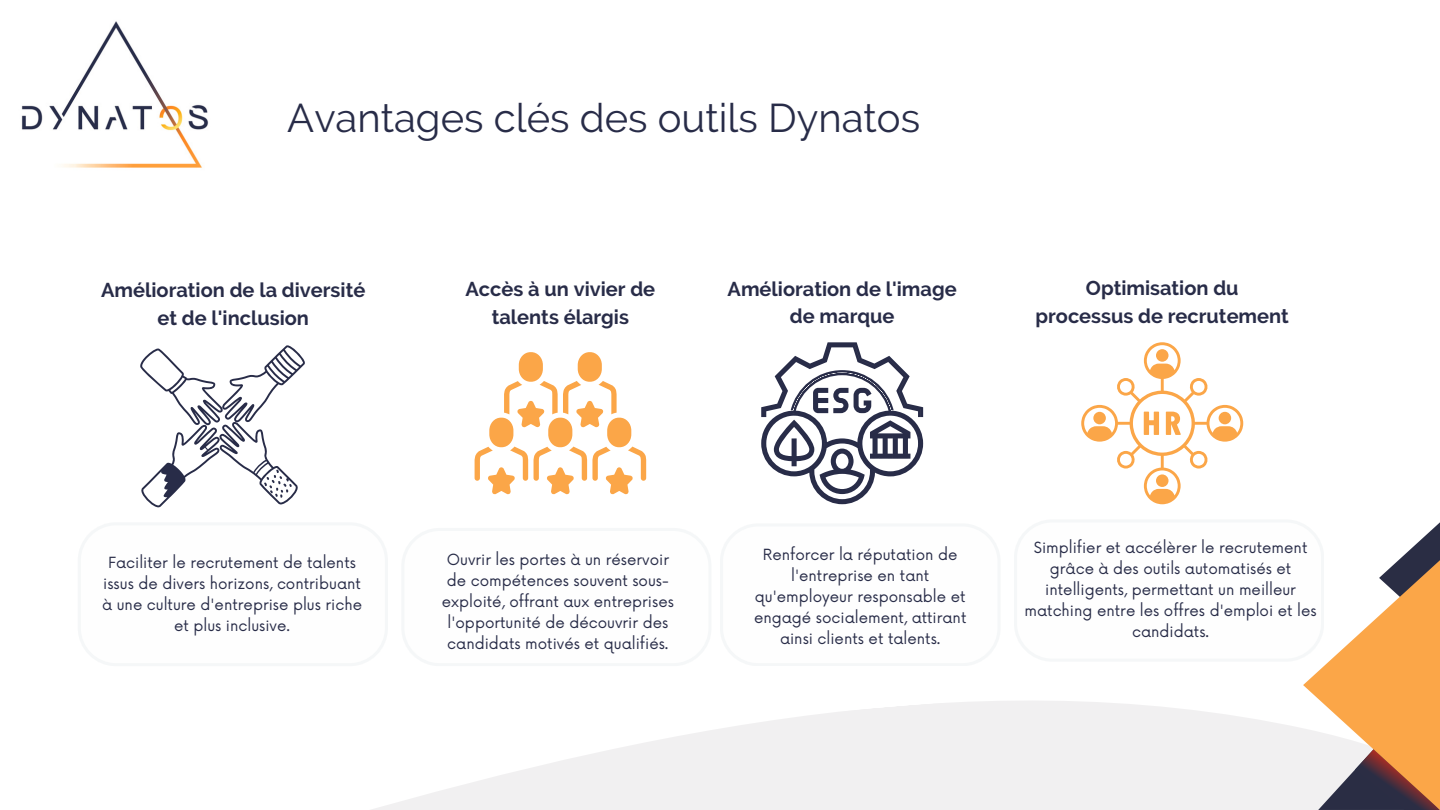
<style>
.page{position:relative;width:1440px;height:810px;background:#fff}
.page>*{position:absolute;margin:0;border:0;box-sizing:border-box;transform-origin:0 0}
.t1{font:40px "Raleway";color:#282c48}
.t2{font:700 20px/27.8px "Raleway";color:#282c48;text-align:center}
.t3{font:15px/21px "Now";color:#282c48;text-align:center}
</style>
<div class="page">
<img style="left:21px;top:21px;width:188px;height:147px">
<svg style="left:372px;top:701px;width:642px;height:109px;fill:#f1f0f1"></svg>
<svg style="left:1014px;top:522px;width:426px;height:288px"></svg>
<svg style="left:140px;top:345px;width:165px;height:162px"></svg>
<svg style="left:761px;top:342px;width:162px;height:162px"></svg>
<svg style="left:1081px;top:342px;width:162px;height:162px"></svg>
<svg style="left:475px;top:352px;width:171px;height:142px"></svg>
<h1 class="t1" style="left:287px;top:94px;width:634px">Avantages clés des outils Dynatos</h1>
<h2 class="t2" style="left:101px;top:276px;width:266px">Amélioration de la diversité et de l'inclusion</h2>
<h2 class="t2" style="left:466px;top:275px;width:191px">Accès à un vivier de talents élargis</h2>
<p class="t2" style="left:728px;top:275px;width:231px">Amélioration de l'image de marque</p>
<p class="t2" style="left:1036px;top:274px;width:255px">Optimisation du processus de recrutement</p>
<h2 class="t3" style="left:102px;top:553px;width:261px">Faciliter le recrutement de talents issus de divers horizons, contribuant à une culture d'entreprise plus riche et plus inclusive.</h2>
<h2 class="t3" style="left:442px;top:550px;width:234px">Ouvrir les portes à un réservoir de compétences souvent sous&shy;exploité, offrant aux entreprises l'opportunité de découvrir des candidats motivés et qualifiés.</h2>
<p class="t3" style="left:754px;top:544px;width:214px">Renforcer la réputation de l'entreprise en tant qu'employeur responsable et engagé socialement, attirant ainsi clients et talents.</p>
<p class="t3" style="left:1025px;top:538px;width:294px">Simplifier et accélèrer le recrutement grâce à des outils automatisés et intelligents, permettant un meilleur matching entre les offres d'emploi et les candidats.</p>
</div>
